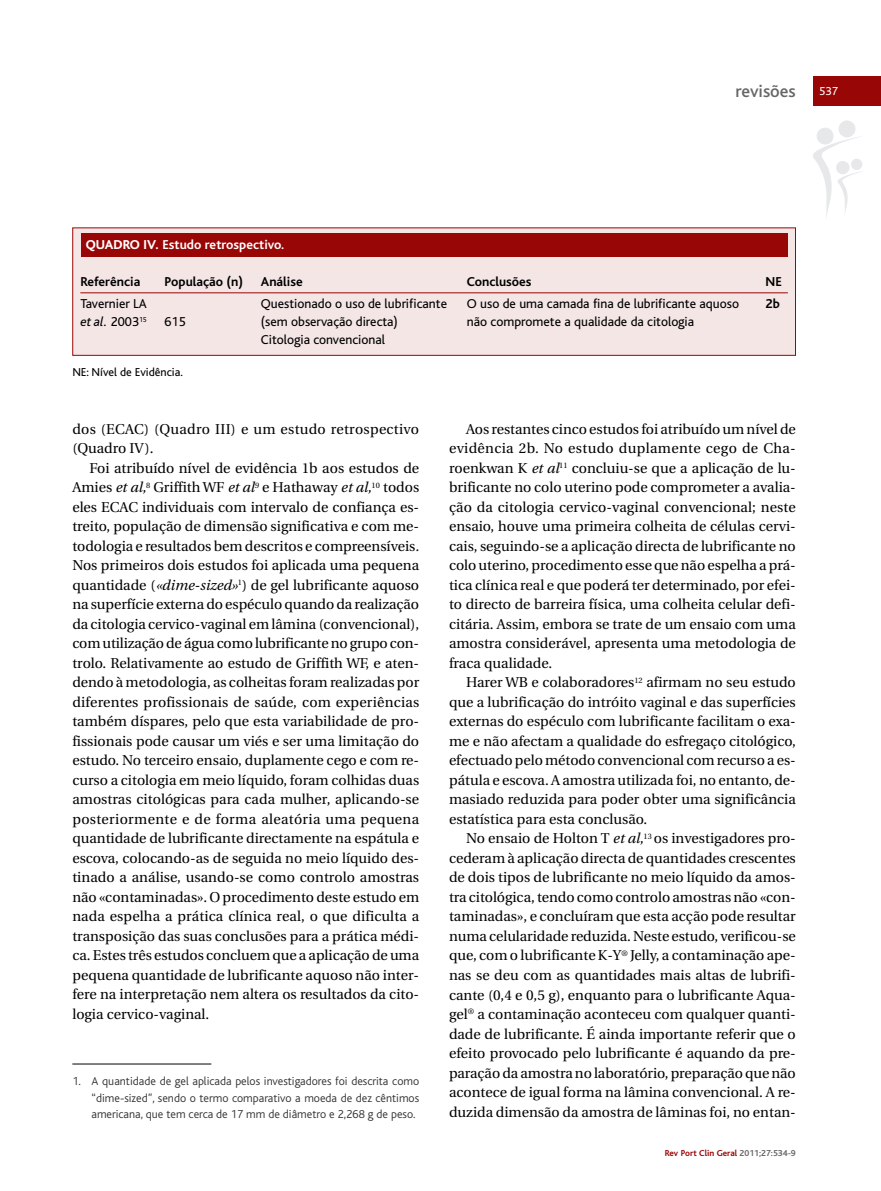
<style>
.page{position:relative;width:881px;height:1191px;background:#fff}
.page>*{position:absolute;margin:0;border:0;box-sizing:border-box;transform-origin:0 0}
.t1{font:500 18px "Bliss";color:#666}
.t2{font:14.25px/19.5px "Utopia";color:#000;text-align:justify}
.t3{font:14.25px/19.5px "Utopia";letter-spacing:.02em;color:#000}
.t4{font:13.5px "Bliss";color:#000}
.t5{font:700 13.5px "Bliss";color:#000}
.t6{font:700 13.5px "Bliss";color:#fff}
.t7{font:italic 13.5px "Bliss";color:#000}
.t8{font:300 12px/16.5px "Bliss";color:#333;text-align:justify}
.t9{font:12px "Bliss";color:#000}
.t10{font:12px "Bliss";color:#fff}
.t11{font:700 9px "Bliss";color:#980605}
.s1{font-weight:800}
.s2{font-style:normal}
.s3{font-style:italic}
.s4{color:#666}
</style>
<div class="page">
<svg style="left:813px;top:120px;width:49px;height:97px"></svg>
<div style="left:812px;top:77px;width:68px;height:29px;background:#980605"></div>
<div style="left:73px;top:228px;width:721px;height:127px;background:#f5e6e6"></div>
<div style="left:72px;top:227px;width:723px;height:129px;border:1px solid #980605"></div>
<hr style="left:80px;top:292px;width:707px;height:1px;background:#980605">
<div style="left:81px;top:234px;width:706px;height:23px;background:#980605"></div>
<hr style="left:72px;top:1063px;width:139px;height:1px;background:#000">
<p class="t6" style="left:86px;top:240px;width:200px"><span class="s1">QUADRO IV.</span> Estudo retrospectivo.</p>
<p class="t1" style="left:735px;top:85px;width:62px">revisões</p>
<p class="t10" style="left:819px;top:87px;width:20px">537</p>
<p class="t5" style="left:80px;top:277px;width:61px">Referência</p>
<p class="t5" style="left:164px;top:277px;width:80px">População (n)</p>
<p class="t5" style="left:261px;top:277px;width:43px">Análise</p>
<p class="t5" style="left:466px;top:277px;width:66px">Conclusões</p>
<p class="t5" style="left:765px;top:277px;width:18px">NE</p>
<p class="t4" style="left:80px;top:299px;width:68px">Tavernier LA</p>
<p class="t4" style="left:261px;top:299px;width:188px">Questionado o uso de lubrificante</p>
<p class="t4" style="left:466px;top:299px;width:273px">O uso de uma camada fina de lubrificante aquoso</p>
<p class="t5" style="left:765px;top:299px;width:16px">2b</p>
<p class="t7" style="left:80px;top:317px;width:68px">et al. <span class="s2">2003</span><sup>15</sup></p>
<p class="t4" style="left:164px;top:317px;width:23px">615</p>
<p class="t4" style="left:261px;top:317px;width:138px">(sem observação directa)</p>
<p class="t4" style="left:466px;top:317px;width:229px">não compromete a qualidade da citologia</p>
<p class="t4" style="left:261px;top:335px;width:126px">Citologia convencional</p>
<p class="t9" style="left:72px;top:368px;width:112px">NE: Nível de Evidência.</p>
<p class="t3" style="left:72px;top:420px;width:348px">dos (ECAC) (Quadro III) e um estudo retrospectivo (Quadro IV).</p>
<p class="t2" style="left:72px;top:459px;width:351px;text-align:left;text-indent:17px">Foi atribuído nível de evidência 1b aos estudos de Amies <span class="s3">et al,</span><sup>8</sup> Griffith WF <span class="s3">et al</span><sup>9</sup> e Hathaway <span class="s3">et al,</span><sup>10</sup> todos eles ECAC individuais com intervalo de confiança es&shy;treito, população de dimensão significativa e com me&shy;todologia e resultados bem descritos e compreensíveis<span class="s3">.<br></span>Nos primeiros dois estudos foi aplicada uma pequena quantidade (<span class="s3">«dime-sized»</span><sup>1</sup>) de gel lubrificante aquoso na superfície externa do espéculo quando da realização da citologia cervico-vaginal em lâmina (convencional), com utilização de água como lubrificante no grupo con&shy;trolo. Relativamente ao estudo de Griffith WF, e aten&shy;dendo à metodologia, as colheitas foram realizadas por diferentes profissionais de saúde, com experiências também díspares, pelo que esta variabilidade de pro&shy;fissionais pode causar um viés e ser uma limitação do estudo. No terceiro ensaio, duplamente cego e com re&shy;curso a citologia em meio líquido, foram colhidas duas amostras citológicas para cada mulher, aplicando-se posteriormente e de forma aleatória uma pequena quantidade de lubrificante directamente na espátula e escova, colocando-as de seguida no meio líquido des&shy;tinado a análise, usando-se como controlo amostras não «contaminadas». O procedimento deste estudo em nada espelha a prática clínica real, o que dificulta a transposição das suas conclusões para a prática médi&shy;ca. Estes três estudos concluem que a aplicação de uma pequena quantidade de lubrificante aquoso não inter&shy;fere na interpretação nem altera os resultados da cito&shy;logia cervico-vaginal.</p>
<p class="t8" style="left:91px;top:1074px;width:329px;text-indent:-19px">1. A quantidade de gel aplicada pelos investigadores foi descrita como “dime-sized”, sendo o termo comparativo a moeda de dez cêntimos americana, que tem cerca de 17 mm de diâmetro e 2,268 g de peso.</p>
<p class="t2" style="left:449px;top:420px;width:348px;text-indent:17px">Aos restantes cinco estudos foi atribuído um nível de evidência 2b. No estudo duplamente cego de Cha&shy;roenkwan K <span class="s3">et al</span><sup>11</sup> concluiu-se que a aplicação de lu&shy;brificante no colo uterino pode comprometer a avalia&shy;ção da citologia cervico-vaginal convencional; neste ensaio, houve uma primeira colheita de células cervi&shy;cais, seguindo-se a aplicação directa de lubrificante no colo uterino, procedimento esse que não espelha a prá&shy;tica clínica real e que poderá ter determinado, por efei&shy;to directo de barreira física, uma colheita celular defi&shy;citária. Assim, embora se trate de um ensaio com uma amostra considerável, apresenta uma metodologia de fraca qualidade.</p>
<p class="t2" style="left:449px;top:674px;width:348px;text-indent:17px">Harer WB e colaboradores<sup>12</sup> afirmam no seu estudo que a lubrificação do intróito vaginal e das superfícies externas do espéculo com lubrificante facilitam o exa&shy;me e não afectam a qualidade do esfregaço citológico, efectuado pelo método convencional com recurso a es&shy;pátula e escova. A amostra utilizada foi, no entanto, de&shy;masiado reduzida para poder obter uma significância estatística para esta conclusão.</p>
<p class="t2" style="left:449px;top:830px;width:348px;text-indent:17px">No ensaio de Holton T <span class="s3">et al,</span><sup>13</sup> os investigadores pro&shy;cederam à aplicação directa de quantidades crescentes de dois tipos de lubrificante no meio líquido da amos&shy;tra citológica, tendo como controlo amostras não «con&shy;taminadas», e concluíram que esta acção pode resultar numa celularidade reduzida. Neste estudo, verificou-se que, com o lubrificante K-Y<sup>®</sup> Jelly, a contaminação ape&shy;nas se deu com as quantidades mais altas de lubrifi&shy;cante (0,4 e 0,5 g), enquanto para o lubrificante Aqua&shy;gel<sup>®</sup> a contaminação aconteceu com qualquer quanti&shy;dade de lubrificante. É ainda importante referir que o efeito provocado pelo lubrificante é aquando da pre&shy;paração da amostra no laboratório, preparação que não acontece de igual forma na lâmina convencional. A re&shy;duzida dimensão da amostra de lâminas foi, no entan-</p>
<p class="t11" style="left:664px;top:1149px;width:132px">Rev Port Clin Geral <span class="s4">2011;27:534-9</span></p>
</div>
